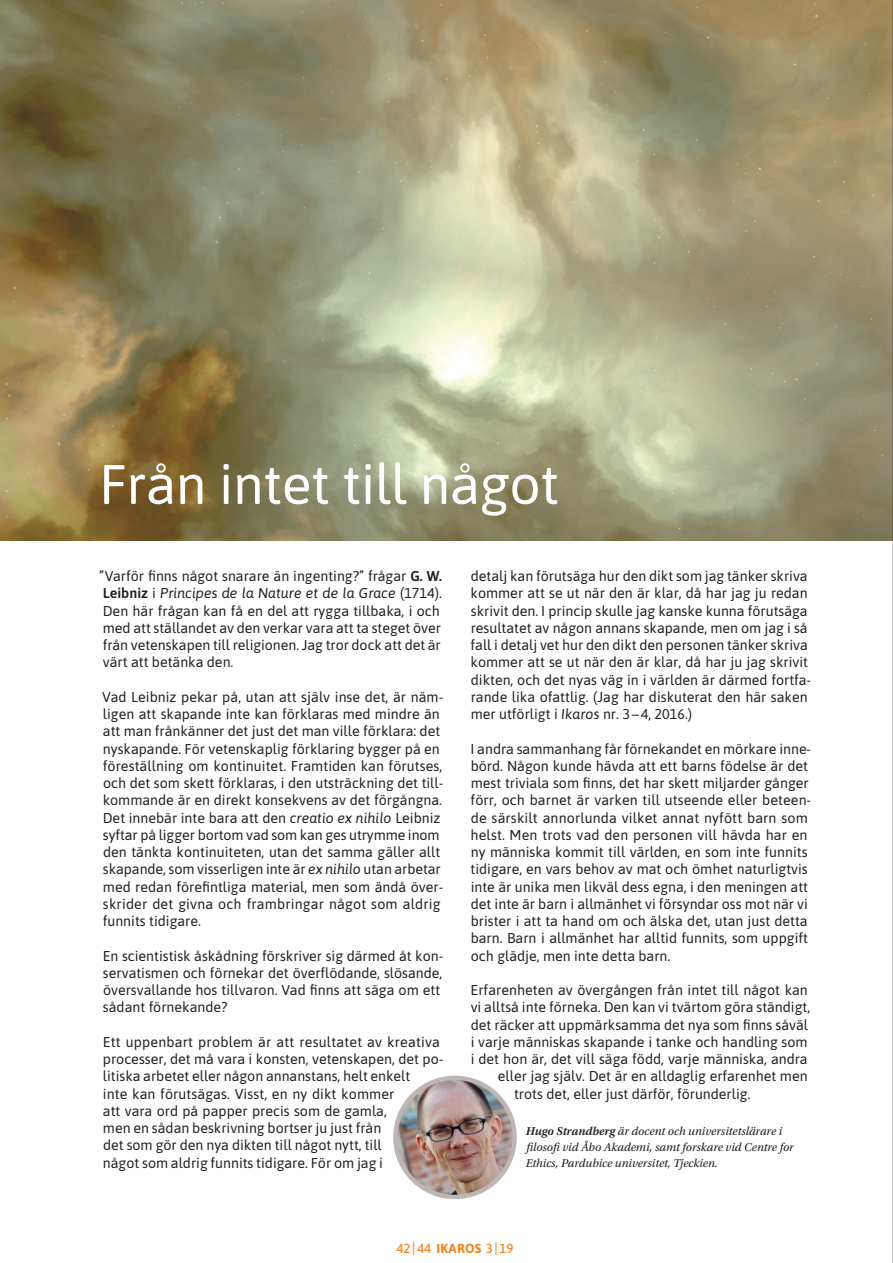
<style>
.page{position:relative;width:893px;height:1263px;background:#fff}
.page>*{position:absolute;margin:0;border:0;box-sizing:border-box;transform-origin:0 0}
.kolumnrubrik{font:55.5px "Asap";letter-spacing:-.01em;color:#fff}
.brödtext{font:14.25px/17.2px "Asap";color:#231f20}
.t1{font:700 13.2px "Asap";letter-spacing:.035em;color:#f5821f}
.skribentinfo{font:italic 12px/15.8px "Utopia Std";color:#231f20}
.s1{font-weight:600}
.s2{font-style:italic}
.s3{font-weight:500}
.s4{font-weight:500;font-size:14.4px}
.s5{font-weight:500;font-size:13.05px}
</style>
<div class="page">
<img style="left:0;top:0;width:892px;height:540px">
<img style="left:395px;top:1078px;width:119px;height:119px;border-radius:60px">
<div style="left:393px;top:1076px;width:124px;height:123px;border:4px solid #beb6b4;border-radius:50%"></div>
<hr style="left:892px;top:0;width:1px;height:1263px;background:#231f20">
<p class="kolumnrubrik" style="left:99px;top:446px;width:462px">Från intet till något</p>
<p class="brödtext" style="left:99px;top:567px;width:344px">”Varför finns något snarare än ingenting?” frågar <span class="s1">G. W.<br>Leibniz</span> i <span class="s2">Principes de la Nature et de la Grace</span> (1714).<br>Den här frågan kan få en del att rygga tillbaka, i och med att ställandet av den verkar vara att ta steget över från vetenskapen till religionen. Jag tror dock att det är värt att betänka den.</p>
<p class="brödtext" style="left:102px;top:687px;width:343px">Vad Leibniz pekar på, utan att själv inse det, är näm&shy;ligen att skapande inte kan förklaras med mindre än att man frånkänner det just det man ville förklara: det nyskapande. För vetenskaplig förklaring bygger på en föreställning om kontinuitet. Framtiden kan förutses, och det som skett förklaras, i den utsträckning det till&shy;kommande är en direkt konsekvens av det förgångna.<br>Det innebär inte bara att den <span class="s2">creatio ex nihilo</span> Leibniz syftar på ligger bortom vad som kan ges utrymme inom den tänkta kontinuiteten, utan det samma gäller allt skapande, som visserligen inte är <span class="s2">ex nihilo</span> utan arbetar med redan förefintliga material, men som ändå över&shy;skrider det givna och frambringar något som aldrig funnits tidigare.</p>
<p class="brödtext" style="left:103px;top:946px;width:342px">En scientistisk åskådning förskriver sig därmed åt kon&shy;servatismen och förnekar det överflödande, slösande, översvallande hos tillvaron. Vad finns att säga om ett sådant förnekande?</p>
<p class="brödtext" style="left:103px;top:1032px;width:342px">Ett uppenbart problem är att resultatet av kreativa processer, det må vara i konsten, vetenskapen, det po&shy;litiska arbetet eller någon annanstans, helt enkelt<br>inte kan förutsägas. Visst, en ny dikt kommer<br>att vara ord på papper precis som de gamla,<br>men en sådan beskrivning bortser ju just från<br>det som gör den nya dikten till något nytt, till<br>något som aldrig funnits tidigare. För om jag i</p>
<p class="brödtext" style="left:471px;top:567px;width:342px">detalj kan förutsäga hur den dikt som jag tänker skriva kommer att se ut när den är klar, då har jag ju redan skrivit den. I princip skulle jag kanske kunna förutsäga resultatet av någon annans skapande, men om jag i så fall i detalj vet hur den dikt den personen tänker skriva kommer att se ut när den är klar, då har ju jag skrivit dikten, och det nyas väg in i världen är därmed fortfa&shy;rande lika ofattlig. (Jag har diskuterat den här saken mer utförligt i <span class="s2">Ikaros</span> nr. 3–4, 2016.)</p>
<p class="brödtext" style="left:471px;top:739px;width:342px">I andra sammanhang får förnekandet en mörkare inne&shy;börd. Någon kunde hävda att ett barns födelse är det mest triviala som finns, det har skett miljarder gånger förr, och barnet är varken till utseende eller beteen&shy;de särskilt annorlunda vilket annat nyfött barn som helst. Men trots vad den personen vill hävda har en ny människa kommit till världen, en som inte funnits tidigare, en vars behov av mat och ömhet naturligtvis inte är unika men likväl dess egna, i den meningen att det inte är barn i allmänhet vi försyndar oss mot när vi brister i att ta hand om och älska det, utan just detta barn. Barn i allmänhet har alltid funnits, som uppgift och glädje, men inte detta barn.</p>
<p class="brödtext" style="left:471px;top:981px;width:339px">Erfarenheten av övergången från intet till något kan</p>
<p class="brödtext" style="left:471px;top:998px;width:341px">vi alltså inte förneka. Den kan vi tvärtom göra ständigt,</p>
<p class="brödtext" style="left:471px;top:1015px;width:339px">det räcker att uppmärksamma det nya som finns såväl</p>
<p class="brödtext" style="left:471px;top:1032px;width:338px">i varje människas skapande i tanke och handling som</p>
<p class="brödtext" style="left:471px;top:1050px;width:338px">i det hon är, det vill säga född, varje människa, andra</p>
<p class="brödtext" style="left:498px;top:1067px;width:311px">eller jag själv. Det är en alldaglig erfarenhet men</p>
<p class="brödtext" style="left:514px;top:1084px;width:238px">trots det, eller just därför, förunderlig.</p>
<p class="skribentinfo" style="left:526px;top:1124px;width:270px"><span class="s1">Hugo Strandberg</span> är docent och universitetslärare i filosofi vid Åbo Akademi, samt forskare vid Centre for<br>Ethics, Pardubice universitet, Tjeckien.</p>
<p class="t1" style="left:397px;top:1239px;width:118px"><span class="s3">42</span><span class="s4">|</span><span class="s3">44</span> IKAROS <span class="s5">3</span><span class="s4">|</span><span class="s5">19</span></p>
</div>
